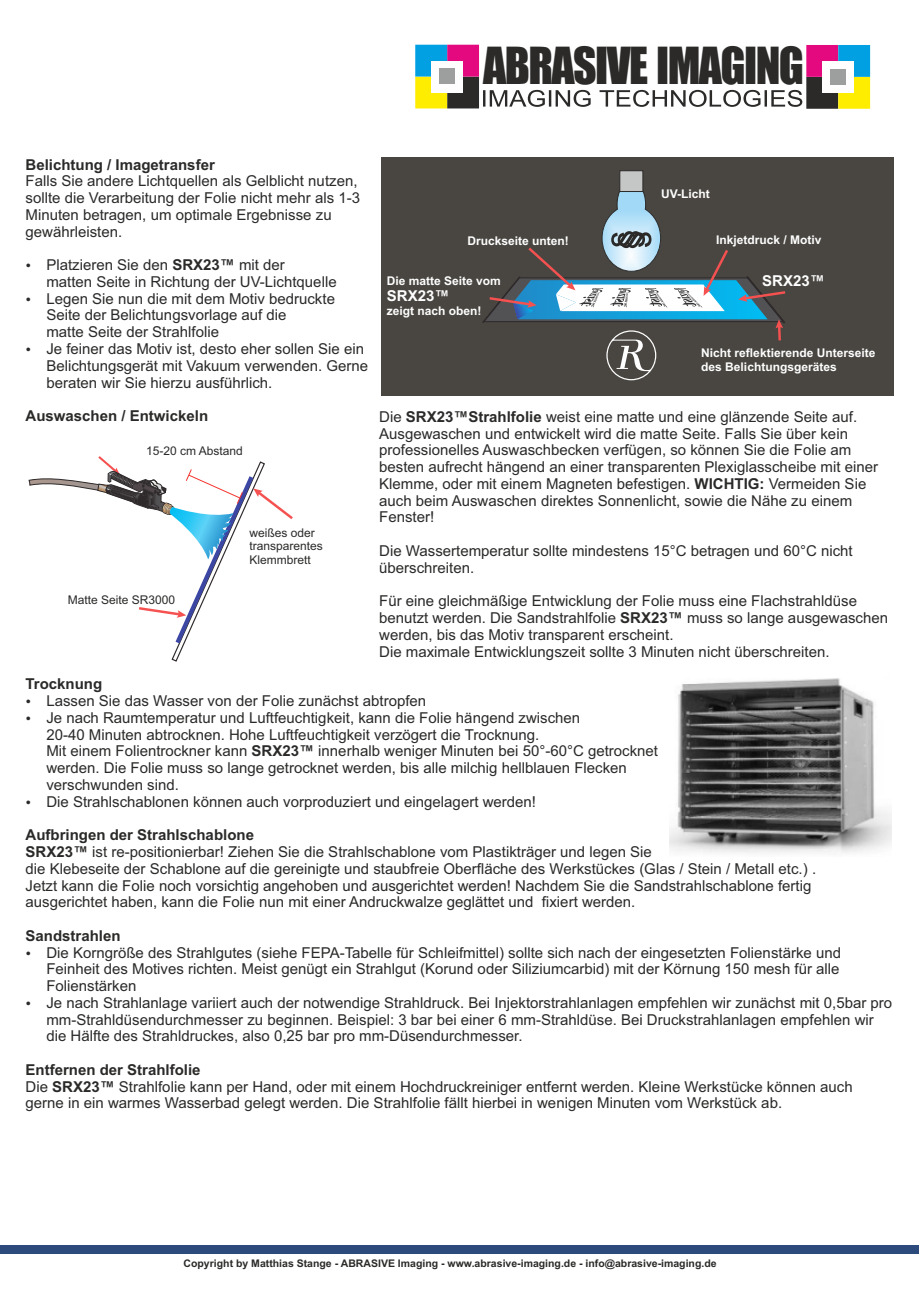
<style>
.page{position:relative;width:919px;height:1289px;background:#fff}
.page>*{position:absolute;margin:0;border:0;box-sizing:border-box;transform-origin:0 0}
.t1{font:47.25px "Impact";letter-spacing:-.035em;color:#2b2a29}
.t2{font:15px/16.8px "Arial";color:#2b2a29}
.t3{font:700 15px "Arial";color:#2b2a29}
.t4{font:700 15px "Arial";color:#fefefe}
.t5{font:700 12px/13.4px "Arial";color:#fefefe}
.t6{font:12px/13.4px "Arial";color:#2b2a29}
.t7{font:700 10.5px "Arial";color:#2b2a29}
.s1{font-weight:700}
</style>
<div class="page">
<div style="left:0;top:1244px;width:918px;height:9px;background:#2d4a7d"></div>
<div style="left:806px;top:77px;width:32px;height:32px;background:#2b2a29"></div>
<div style="left:838px;top:77px;width:32px;height:32px;background:#ffed00"></div>
<div style="left:806px;top:45px;width:32px;height:32px;background:#e5097f"></div>
<div style="left:838px;top:45px;width:32px;height:32px;background:#00a0e3"></div>
<div style="left:822px;top:61px;width:32px;height:32px;background:#fefefe"></div>
<div style="left:830px;top:69px;width:16px;height:16px;background:#9d9e9e"></div>
<div style="left:447px;top:76px;width:32px;height:33px;background:#2b2a29"></div>
<div style="left:415px;top:76px;width:32px;height:33px;background:#ffed00"></div>
<div style="left:447px;top:45px;width:32px;height:32px;background:#e5097f"></div>
<div style="left:415px;top:45px;width:32px;height:32px;background:#00a0e3"></div>
<div style="left:431px;top:61px;width:32px;height:32px;background:#fefefe"></div>
<div style="left:439px;top:68px;width:16px;height:16px;background:#9d9e9e"></div>
<svg style="left:483px;top:90px;width:319px;height:17px"></svg>
<svg style="left:29px;top:456px;width:264px;height:206px"></svg>
<img style="left:669px;top:678px;width:222px;height:175px">
<div style="left:380px;top:157px;width:513px;height:238px;background:#494641"></div>
<svg style="left:482px;top:170px;width:304px;height:210px"></svg>
<h1 class="t1" style="left:483px;top:46px;width:322px">ABRASIVE IMAGING</h1>
<p class="t3" style="left:26px;top:159px;width:191px">Belichtung / Imagetransfer</p>
<p class="t2" style="left:26px;top:174px;width:333px">Falls Sie andere Lichtquellen als Gelblicht nutzen,</p>
<p class="t2" style="left:26px;top:207px;width:307px">Minuten betragen, um optimale Ergebnisse zu gewährleisten.</p>
<p class="t2" style="left:26px;top:191px;width:336px">sollte die Verarbeitung der Folie nicht mehr als 1-3</p>
<p class="t2" style="left:46px;top:258px;width:292px">Platzieren Sie den <span class="s1">SRX23™</span> mit der<br>matten Seite in Richtung der UV-Lichtquelle</p>
<p class="t2" style="left:46px;top:291px;width:290px">Legen Sie nun die mit dem Motiv bedruckte<br>Seite der Belichtungsvorlage auf die<br>matte Seite der Strahlfolie</p>
<p class="t2" style="left:46px;top:342px;width:323px">Je feiner das Motiv ist, desto eher sollen Sie ein<br>Belichtungsgerät mit Vakuum verwenden. Gerne beraten wir Sie hierzu ausführlich.</p>
<p class="t3" style="left:26px;top:410px;width:184px">Auswaschen / Entwickeln</p>
<p class="t6" style="left:146px;top:445px;width:98px">15-20 cm Abstand</p>
<p class="t6" style="left:68px;top:594px;width:109px">Matte Seite SR3000</p>
<p class="t3" style="left:26px;top:678px;width:78px">Trocknung</p>
<p class="t6" style="left:249px;top:527px;width:75px">weißes oder transparentes<br>Klemmbrett</p>
<p class="t5" style="left:467px;top:235px;width:103px">Druckseite unten!</p>
<p class="t5" style="left:387px;top:275px;width:116px">Die matte Seite vom</p>
<p class="t4" style="left:387px;top:290px;width:64px">SRX23™</p>
<p class="t5" style="left:387px;top:305px;width:96px">zeigt nach oben!</p>
<p class="t5" style="left:661px;top:188px;width:50px">UV-Licht</p>
<p class="t5" style="left:716px;top:234px;width:107px">Inkjetdruck / Motiv</p>
<p class="t4" style="left:762px;top:275px;width:64px">SRX23™</p>
<p class="t5" style="left:701px;top:347px;width:176px">Nicht reflektierende Unterseite des Belichtungsgerätes</p>
<p class="t2" style="left:379px;top:409px;width:500px">Die <span class="s1">SRX23™Strahlfolie</span> weist eine matte und eine glänzende Seite auf.<br>Ausgewaschen und entwickelt wird die matte Seite. Falls Sie über kein professionelles Auswaschbecken verfügen, so können Sie die Folie am besten aufrecht hängend an einer transparenten Plexiglasscheibe mit einer Klemme, oder mit einem Magneten befestigen. <span class="s1">WICHTIG:</span> Vermeiden Sie auch beim Auswaschen direktes Sonnenlicht, sowie die Nähe zu einem Fenster!</p>
<p class="t2" style="left:379px;top:543px;width:475px">Die Wassertemperatur sollte mindestens 15°C betragen und 60°C nicht überschreiten.</p>
<p class="t2" style="left:379px;top:594px;width:510px">Für eine gleichmäßige Entwicklung der Folie muss eine Flachstrahldüse benutzt werden. Die Sandstrahlfolie <span class="s1">SRX23™</span> muss so lange ausgewaschen werden, bis das Motiv transparent erscheint.</p>
<p class="t2" style="left:379px;top:644px;width:452px">Die maximale Entwicklungszeit sollte 3 Minuten nicht überschreiten.</p>
<p class="t2" style="left:46px;top:693px;width:381px">Lassen Sie das Wasser von der Folie zunächst abtropfen</p>
<p class="t2" style="left:46px;top:710px;width:613px">Je nach Raumtemperatur und Luftfeuchtigkeit, kann die Folie hängend zwischen<br>20-40 Minuten abtrocknen. Hohe Luftfeuchtigkeit verzögert die Trocknung.<br>Mit einem Folientrockner kann <span class="s1">SRX23™</span> innerhalb weniger Minuten bei 50°-60°C getrocknet werden. Die Folie muss so lange getrocknet werden, bis alle milchig hellblauen Flecken verschwunden sind.</p>
<p class="t2" style="left:46px;top:794px;width:491px">Die Strahlschablonen können auch vorproduziert und eingelagert werden!</p>
<p class="t3" style="left:26px;top:829px;width:230px">Aufbringen der Strahlschablone</p>
<p class="t2" style="left:26px;top:861px;width:792px">die Klebeseite der Schablone auf die gereinigte und staubfreie Oberfläche des Werkstückes (Glas / Stein / Metall etc.) .<br>Jetzt kann die Folie noch vorsichtig angehoben und ausgerichtet werden! Nachdem Sie die Sandstrahlschablone fertig ausgerichtet haben, kann die Folie nun mit einer Andruckwalze geglättet und fixiert werden.</p>
<p class="t2" style="left:26px;top:844px;width:628px"><span class="s1">SRX23™</span> ist re-positionierbar! Ziehen Sie die Strahlschablone vom Plastikträger und legen Sie</p>
<p class="t3" style="left:26px;top:929px;width:97px">Sandstrahlen</p>
<p class="t2" style="left:46px;top:945px;width:847px">Die Korngröße des Strahlgutes (siehe FEPA-Tabelle für Schleifmittel) sollte sich nach der eingesetzten Folienstärke und Feinheit des Motives richten. Meist genügt ein Strahlgut (Korund oder Siliziumcarbid) mit der Körnung 150 mesh für alle Folienstärken<br>Je nach Strahlanlage variiert auch der notwendige Strahldruck. Bei Injektorstrahlanlagen empfehlen wir zunächst mit 0,5bar pro mm-Strahldüsendurchmesser zu beginnen. Beispiel: 3 bar bei einer 6 mm-Strahldüse. Bei Druckstrahlanlagen empfehlen wir die Hälfte des Strahldruckes, also 0,25 bar pro mm-Düsendurchmesser.</p>
<p class="t3" style="left:26px;top:1063px;width:177px">Entfernen der Strahlfolie</p>
<p class="t2" style="left:26px;top:1079px;width:828px">Die <span class="s1">SRX23™</span> Strahlfolie kann per Hand, oder mit einem Hochdruckreiniger entfernt werden. Kleine Werkstücke können auch gerne in ein warmes Wasserbad gelegt werden. Die Strahlfolie fällt hierbei in wenigen Minuten vom Werkstück ab.</p>
<p class="t7" style="left:183px;top:1259px;width:534px">Copyright by Matthias Stange - ABRASIVE Imaging - www.abrasive-imaging.de - info@abrasive-imaging.de</p>
</div>
